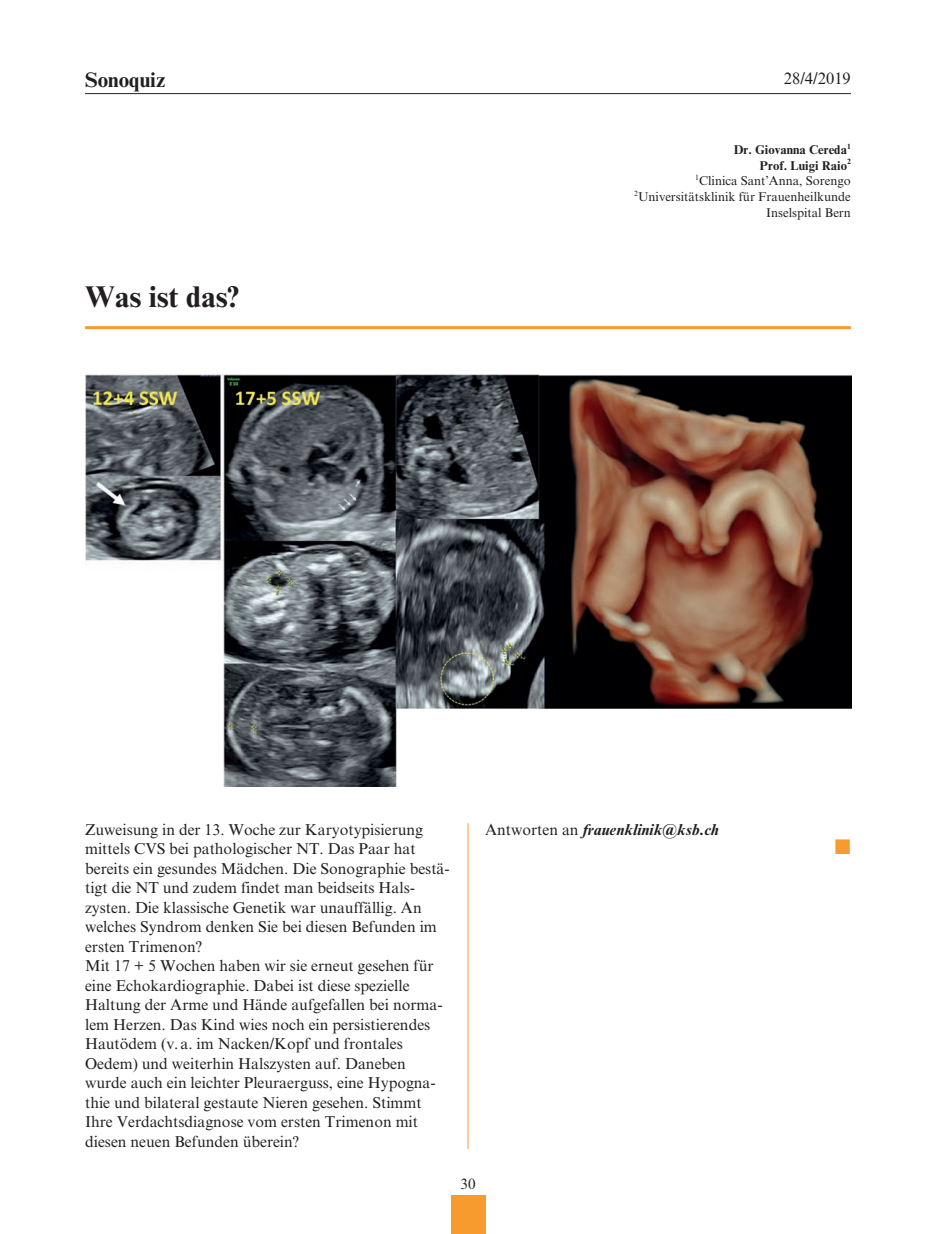
<style>
.page{position:relative;width:936px;height:1234px;background:#fff}
.page>*{position:absolute;margin:0;border:0;box-sizing:border-box;transform-origin:0 0}
.t1{font:700 30px "Times New Roman MT Std";color:#231f20}
.t2{font:700 21px "Times New Roman MT Std";color:#231f20}
.t3{font:21px "Zapf Dingbats Std";color:#f89b2f}
.t4{font:16.5px "Times New Roman MT Std";color:#231f20}
.t5{font:15.75px/19.5px "Times New Roman MT Std";color:#231f20}
.t6{font:italic 700 15.75px "Times New Roman MT Std";color:#231f20}
.t7{font:15px "Times New Roman MT Std";color:#231f20}
.t8{font:12.75px/15.8px "Times New Roman MT Std";color:#231f20;text-align:right}
.s1{font-weight:700}
.s2{font-weight:400;font-style:normal}
</style>
<div class="page">
<hr style="left:85px;top:93px;width:765px;height:1px;background:#231f20">
<hr style="left:85px;top:326px;width:765px;height:3px;background:#f89b2f">
<div style="left:451px;top:1195px;width:35px;height:38px;background:#f89b2f"></div>
<hr style="left:467px;top:823px;width:1px;height:325px;background:#f89b2f">
<img style="left:85px;top:374px;width:766px;height:412px">
<h2 class="t2" style="left:85px;top:73px;width:82px">Sonoquiz</h2>
<p class="t4" style="left:783px;top:72px;width:69px">28/4/2019</p>
<h1 class="t1" style="left:85px;top:286px;width:156px">Was ist das?</h1>
<p class="t8" style="left:634px;top:143px;width:218px"><span class="s1">Dr. Giovanna Cereda</span><sup>1<br></sup><span class="s1">Prof. Luigi Raio</span><sup>2<br></sup><sup>1</sup>Clinica Sant’Anna, Sorengo<br><sup>2</sup>Universitätsklinik für Frauenheilkunde<br>Inselspital Bern</p>
<p class="t5" style="left:85px;top:820px;width:366px">Zuweisung in der 13. Woche zur Karyotypisierung mittels CVS bei pathologischer NT. Das Paar hat bereits ein gesundes Mädchen. Die Sonographie bestä&shy;tigt die NT und zudem findet man beidseits Hals&shy;zysten. Die klassische Genetik war unauffällig. An welches Syndrom denken Sie bei diesen Befunden im ersten Trimenon?<br>Mit 17 + 5 Wochen haben wir sie erneut gesehen für eine Echokardiographie. Dabei ist diese spezielle Haltung der Arme und Hände aufgefallen bei norma&shy;lem Herzen. Das Kind wies noch ein persistierendes Hautödem (v. a. im Nacken/Kopf und frontales Oedem) und weiterhin Halszysten auf. Daneben wurde auch ein leichter Pleuraerguss, eine Hypogna&shy;thie und bilateral gestaute Nieren gesehen. Stimmt Ihre Verdachtsdiagnose vom ersten Trimenon mit diesen neuen Befunden überein?</p>
<p class="t6" style="left:485px;top:823px;width:235px"><span class="s2">Antworten an</span> f rauenklinik@ksb.ch</p>
<p class="t7" style="left:460px;top:1178px;width:16px">30</p>
<h2 class="t3" style="left:834px;top:834px;width:17px">■</h2>
</div>
